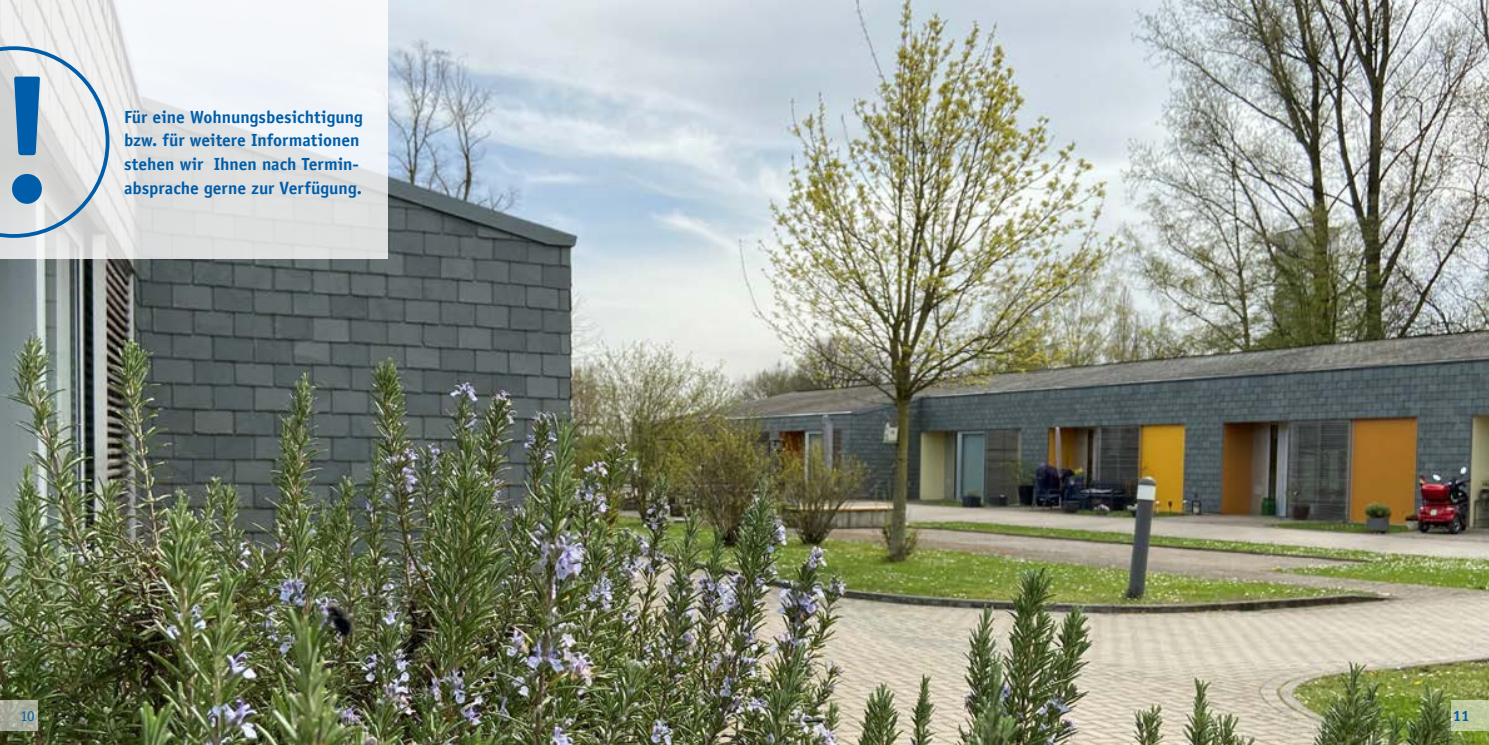
<style>
.page{position:relative;width:1489px;height:745px;background:#fff}
.page>*{position:absolute;margin:0;border:0;box-sizing:border-box;transform-origin:0 0}
.t1{font:700 176.75px "Officina Sans";color:#005da9}
.t2{font:700 17.5px/23.8px "Officina Sans";color:#005da9}
.t3{font:15px "Officina Sans";color:#005da9}
.t4{font:700 15px "Officina Sans";color:#005da9}
</style>
<div class="page">
<img style="left:0;top:0;width:1488px;height:744px">
<svg style="left:0;top:0;width:387px;height:258px"></svg>
<svg style="left:0;top:46px;width:109px;height:192px;background:#d3d9dc"></svg>
<svg style="left:0;top:700px;width:37px;height:30px"></svg>
<svg style="left:1451px;top:699px;width:37px;height:30px"></svg>
<h1 class="t1" style="left:-4px;top:30px;width:64px">!</h1>
<p class="t2" style="left:124px;top:104px;width:240px">Für eine Wohnungsbesichtigung bzw. für weitere Informationen stehen wir Ihnen nach Termin-</p>
<p class="t2" style="left:124px;top:176px;width:239px">absprache gerne zur Verfügung.</p>
<p class="t3" style="left:20px;top:706px;width:16px">10</p>
<p class="t4" style="left:1452px;top:705px;width:18px">11</p>
</div>
